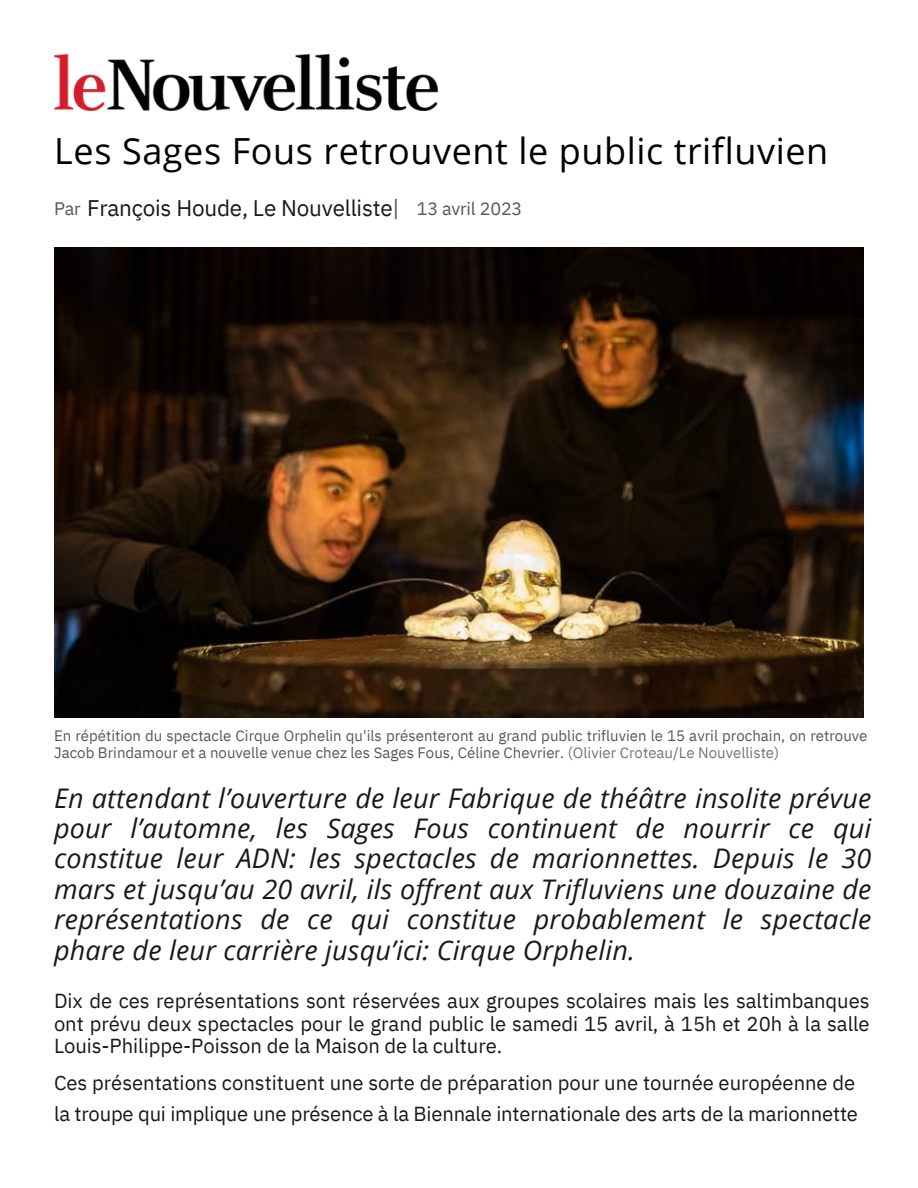
<style>
.page{position:relative;width:918px;height:1188px;background:#fff}
.page>*{position:absolute;margin:0;border:0;box-sizing:border-box;transform-origin:0 0}
.t1{font:36px "Open Sans";letter-spacing:.015em;color:#000}
.t2{font:italic 27px/30.3px "Open Sans";letter-spacing:.005em;color:#191919;text-align:justify}
.t3{font:22.5px "IBM Plex Sans";letter-spacing:-.01em;color:#191919}
.t4{font:20.25px/22.5px "IBM Plex Sans";letter-spacing:-.005em;color:#191919;text-align:justify}
.t5{font:18px "IBM Plex Sans";letter-spacing:-.01em;color:#575757}
.t6{font:15px/16.8px "IBM Plex Sans";color:#575757}
.s1{color:#575757}
.s2{color:#6c7778}
</style>
<div class="page">
<img style="left:54px;top:54px;width:384px;height:56px">
<img style="left:54px;top:247px;width:810px;height:470px">
<p class="t1" style="left:54px;top:125px;width:775px">Les Sages Fous retrouvent le public trifluvien</p>
<p class="t5" style="left:54px;top:196px;width:28px">Par</p>
<p class="t3" style="left:87px;top:193px;width:314px">François Houde, Le Nouvelliste<span class="s1">|</span></p>
<p class="t5" style="left:417px;top:196px;width:107px">13 avril 2023</p>
<p class="t6" style="left:54px;top:727px;width:815px">En répétition du spectacle Cirque Orphelin qu'ils présenteront au grand public trifluvien le 15 avril prochain, on retrouve<br>Jacob Brindamour et a nouvelle venue chez les Sages Fous, Céline Chevrier. <span class="s2">(Olivier Croteau/Le Nouvelliste)</span></p>
<p class="t2" style="left:54px;top:782px;width:819px">En attendant l’ouverture de leur Fabrique de théâtre insolite prévue pour l’automne, les Sages Fous continuent de nourrir ce qui constitue leur ADN: les spectacles de marionnettes. Depuis le 30 mars et jusqu’au 20 avril, ils offrent aux Trifluviens une douzaine de représentations de ce qui constitue probablement le spectacle phare de leur carrière jusqu’ici: Cirque Orphelin.</p>
<p class="t4" style="left:54px;top:989px;width:817px">Dix de ces représentations sont réservées aux groupes scolaires mais les saltimbanques ont prévu deux spectacles pour le grand public le samedi 15 avril, à 15h et 20h à la salle Louis-Philippe-Poisson de la Maison de la culture.</p>
<p class="t4" style="left:54px;top:1072px;width:803px">Ces présentations constituent une sorte de préparation pour une tournée européenne de</p>
<p class="t4" style="left:54px;top:1102px;width:806px">la troupe qui implique une présence à la Biennale internationale des arts de la marionnette</p>
</div>
